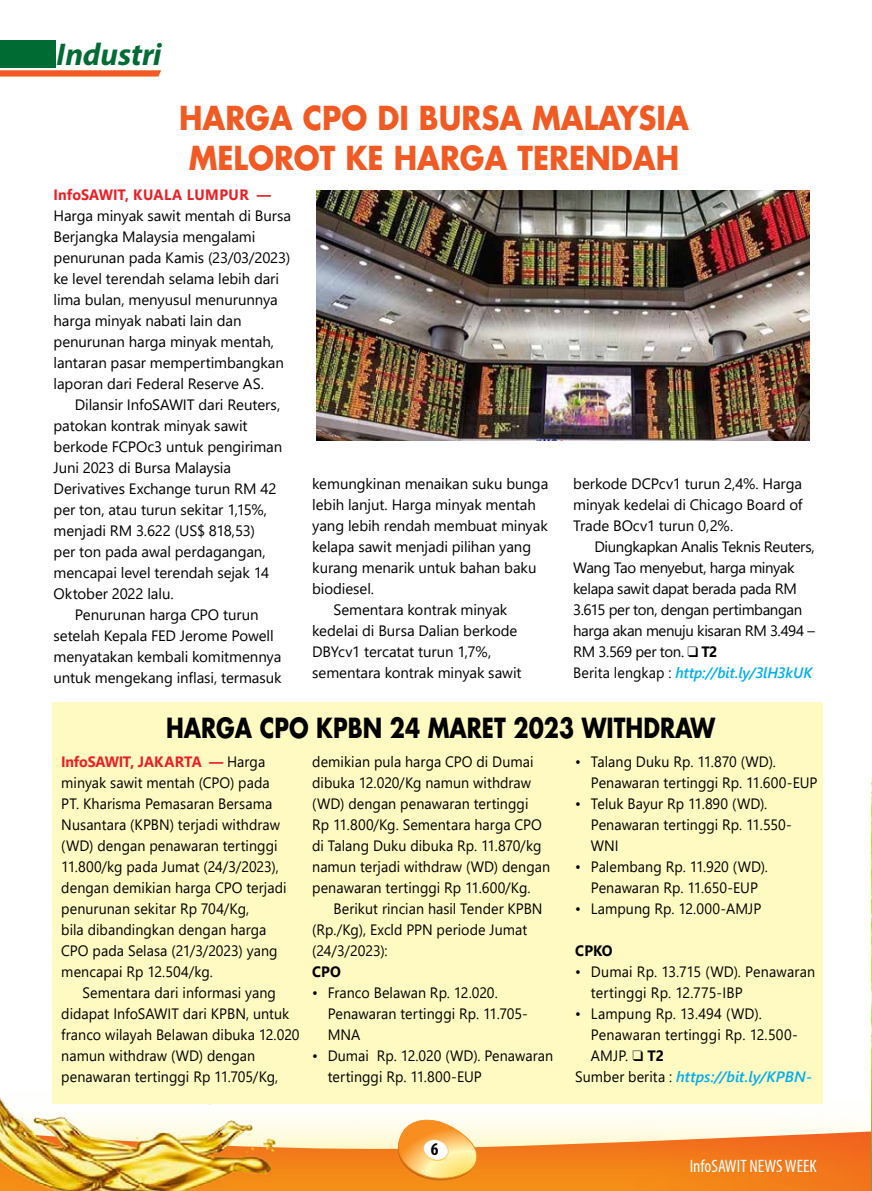
<style>
.page{position:relative;width:872px;height:1191px;background:#fff}
.page>*{position:absolute;margin:0;border:0;box-sizing:border-box;transform-origin:0 0}
.t1{font:700 32.1px/40px "Futura";color:#f15a22;text-align:center;scale:.91 1}
.t2{font:italic 700 31.5px "Myriad Pro";letter-spacing:-.005em;color:#006b33}
.t3{font:700 27px "Futura";color:#000;scale:.82 1}
.t4{font:condensed 18px "Myriad Pro";color:#fff}
.t5{font:700 condensed 18px "Myriad Pro";color:#000}
.t6{font:15px/21px "Segoe UI";color:#000;scale:.95 1}
.t7{font:15px/21px "Segoe UI";color:#000}
.t8{font:15px/21px "Segoe UI";letter-spacing:-.025em;color:#000}
.t9{font:italic 600 15px "Segoe UI";color:#00aeef}
.t10{font:700 15px "Segoe UI";letter-spacing:.015em;color:#ed1d24;scale:.95 1}
.t11{font:700 15px "Segoe UI";letter-spacing:.01em;color:#000;scale:.95 1}
.s1{font-weight:700}
.s2{font-weight:600;font-style:italic;color:#00aeef}
.s3{font-weight:700;color:#ed1d24}
.s4{font-weight:400;font-style:normal;color:#000}
</style>
<div class="page">
<img style="left:0;top:1082px;width:871px;height:109px">
<svg style="left:396px;top:1116px;width:82px;height:65px"></svg>
<div style="left:52px;top:702px;width:770px;height:401px;background:#fffac2"></div>
<img style="left:317px;top:190px;width:492px;height:250px">
<svg style="left:0;top:70px;width:161px;height:7px"></svg>
<div style="left:0;top:40px;width:56px;height:28px;background:#006b33"></div>
<img style="left:871px;top:778px;width:1px;height:413px">
<h2 class="t2" style="left:57px;top:34px;width:106px">Industri</h2>
<h1 class="t1" style="left:179px;top:97px;width:561px">HARGA CPO DI BURSA MALAYSIA<br>MELOROT KE HARGA TERENDAH</h1>
<p class="t10" style="left:54px;top:181px;width:230px">InfoSAWIT, KUALA LUMPUR —</p>
<p class="t7" style="left:54px;top:204px;width:239px">Harga minyak sawit mentah di Bursa<br>Berjangka Malaysia mengalami penurunan pada Kamis (23/03/2023) ke level terendah selama lebih dari lima bulan, menyusul menurunnya harga minyak nabati lain dan penurunan harga minyak mentah, lantaran pasar mempertimbangkan laporan dari Federal Reserve AS.</p>
<p class="t7" style="left:75px;top:393px;width:207px">Dilansir InfoSAWIT dari Reuters,</p>
<p class="t7" style="left:54px;top:414px;width:196px">patokan kontrak minyak sawit</p>
<p class="t7" style="left:54px;top:435px;width:230px">berkode FCPOc3 untuk pengiriman</p>
<p class="t7" style="left:54px;top:456px;width:179px">Juni 2023 di Bursa Malaysia</p>
<p class="t7" style="left:54px;top:477px;width:224px">Derivatives Exchange turun RM 42</p>
<p class="t7" style="left:54px;top:498px;width:215px">per ton, atau turun sekitar 1,15%,</p>
<p class="t7" style="left:54px;top:519px;width:203px">menjadi RM 3.622 (US$ 818,53)</p>
<p class="t7" style="left:54px;top:540px;width:214px">per ton pada awal perdagangan,</p>
<p class="t7" style="left:54px;top:561px;width:217px">mencapai level terendah sejak 14</p>
<p class="t7" style="left:54px;top:582px;width:122px">Oktober 2022 lalu.</p>
<p class="t7" style="left:75px;top:603px;width:185px">Penurunan harga CPO turun</p>
<p class="t7" style="left:54px;top:624px;width:222px">setelah Kepala FED Jerome Powell</p>
<p class="t7" style="left:54px;top:645px;width:229px">menyatakan kembali komitmennya</p>
<p class="t7" style="left:54px;top:666px;width:229px">untuk mengekang inflasi, termasuk</p>
<p class="t7" style="left:312px;top:471px;width:237px">kemungkinan menaikan suku bunga</p>
<p class="t7" style="left:312px;top:492px;width:225px">lebih lanjut. Harga minyak mentah</p>
<p class="t7" style="left:312px;top:513px;width:237px">yang lebih rendah membuat minyak</p>
<p class="t7" style="left:312px;top:534px;width:220px">kelapa sawit menjadi pilihan yang</p>
<p class="t7" style="left:312px;top:555px;width:226px">kurang menarik untuk bahan baku</p>
<p class="t7" style="left:312px;top:576px;width:63px">biodiesel.</p>
<p class="t7" style="left:333px;top:597px;width:175px">Sementara kontrak minyak</p>
<p class="t7" style="left:312px;top:618px;width:207px">kedelai di Bursa Dalian berkode</p>
<p class="t7" style="left:312px;top:639px;width:180px">DBYcv1 tercatat turun 1,7%,</p>
<p class="t7" style="left:312px;top:660px;width:211px">sementara kontrak minyak sawit</p>
<p class="t7" style="left:573px;top:471px;width:231px;text-align:justify">berkode DCPcv1 turun 2,4%. Harga minyak kedelai di Chicago Board of Trade BOcv1 turun 0,2%.</p>
<p class="t8" style="left:573px;top:534px;width:243px;text-indent:21px">Diungkapkan Analis Teknis Reuters, Wang Tao menyebut, harga minyak kelapa sawit dapat berada pada RM 3.615 per ton, dengan pertimbangan harga akan menuju kisaran RM 3.494 – RM 3.569 per ton. ❑ <span class="s1">T2<br></span>Berita lengkap : <span class="s2">http://bit.ly/3lH3kUK</span></p>
<h3 class="t3" style="left:166px;top:710px;width:671px">HARGA CPO KPBN 24 MARET 2023 WITHDRAW</h3>
<p class="t6" style="left:61px;top:749px;width:239px"><span class="s3">InfoSAWIT, JAKARTA —</span> Harga minyak sawit mentah (CPO) pada<br>PT. Kharisma Pemasaran Bersama<br>Nusantara (KPBN) terjadi withdraw (WD) dengan penawaran tertinggi<br>11.800/kg pada Jumat (24/3/2023), dengan demikian harga CPO terjadi penurunan sekitar Rp 704/Kg,<br>bila dibandingkan dengan harga<br>CPO pada Selasa (21/3/2023) yang mencapai Rp 12.504/kg.</p>
<p class="t6" style="left:61px;top:980px;width:252px;text-indent:21px">Sementara dari informasi yang didapat InfoSAWIT dari KPBN, untuk franco wilayah Belawan dibuka 12.020 namun withdraw (WD) dengan penawaran tertinggi Rp 11.705/Kg,</p>
<p class="t6" style="left:312px;top:749px;width:252px">demikian pula harga CPO di Dumai dibuka 12.020/Kg namun withdraw (WD) dengan penawaran tertinggi<br>Rp 11.800/Kg. Sementara harga CPO di Talang Duku dibuka Rp. 11.870/kg namun terjadi withdraw (WD) dengan penawaran tertinggi Rp 11.600/Kg.</p>
<p class="t6" style="left:312px;top:896px;width:244px;text-indent:21px">Berikut rincian hasil Tender KPBN (Rp./Kg), Excld PPN periode Jumat (24/3/2023):</p>
<p class="t11" style="left:312px;top:957px;width:32px">CPO</p>
<p class="t6" style="left:328px;top:980px;width:212px;text-indent:-16px">• Franco Belawan Rp. 12.020.<br>Penawaran tertinggi Rp. 11.705-<br>MNA</p>
<p class="t6" style="left:328px;top:1043px;width:239px;text-indent:-16px">• Dumai Rp. 12.020 (WD). Penawaran tertinggi Rp. 11.800-EUP</p>
<p class="t5" style="left:431px;top:1138px;width:9px">6</p>
<p class="t6" style="left:591px;top:749px;width:240px;text-indent:-16px">• Talang Duku Rp. 11.870 (WD).<br>Penawaran tertinggi Rp. 11.600-EUP</p>
<p class="t6" style="left:591px;top:791px;width:213px;text-indent:-16px">• Teluk Bayur Rp 11.890 (WD).<br>Penawaran tertinggi Rp. 11.550-<br>WNI</p>
<p class="t6" style="left:575px;top:854px;width:204px;text-align:center">• Palembang Rp. 11.920 (WD).<br>Penawaran Rp. 11.650-EUP</p>
<p class="t6" style="left:575px;top:896px;width:197px">• Lampung Rp. 12.000-AMJP</p>
<p class="t11" style="left:575px;top:936px;width:41px">CPKO</p>
<p class="t6" style="left:591px;top:959px;width:238px;text-indent:-16px">• Dumai Rp. 13.715 (WD). Penawaran tertinggi Rp. 12.775-IBP</p>
<p class="t6" style="left:575px;top:1001px;width:198px">• Lampung Rp. 13.494 (WD).</p>
<p class="t6" style="left:591px;top:1022px;width:219px">Penawaran tertinggi Rp. 12.500-</p>
<p class="t6" style="left:591px;top:1043px;width:79px">AMJP. ❑ <span class="s1">T2</span></p>
<p class="t9" style="left:575px;top:1062px;width:238px"><span class="s4">Sumber berita :</span> https://bit.ly/KPBN-</p>
<p class="t4" style="left:689px;top:1155px;width:128px">InfoSAWIT NEWS WEEK</p>
</div>
